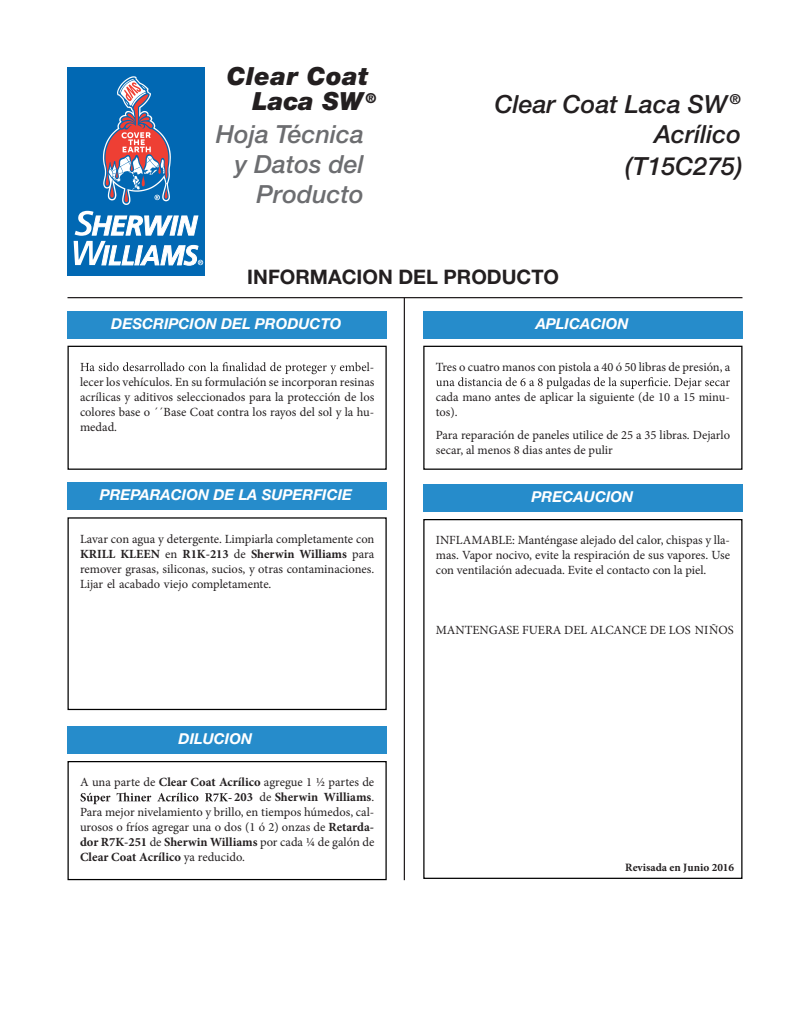
<style>
.page{position:relative;width:810px;height:1035px;background:#fff}
.page>*{position:absolute;margin:0;border:0;box-sizing:border-box;transform-origin:0 0}
.t1{font:italic 500 25px/32.5px "Helvetica Neue LT Std";color:#231f20;text-align:right}
.t2{font:italic 500 25px/30px "Helvetica Neue LT Std";color:#6c6d70;text-align:right}
.t3{font:italic 900 25px/25px "Helvetica Neue LT Std";letter-spacing:.015em;color:#231f20}
.t4{font:700 20px "Helvetica Neue LT Std";color:#231f20}
.t5{font:italic 700 15px "Helvetica Neue LT Std";color:#fff}
.t6{font:12.5px/15px "Minion Pro";color:#231f20;text-align:justify}
.t7{font:700 12.5px "Minion Pro";color:#231f20}
.t8{font:700 11.25px "Minion Pro";color:#231f20}
.s1{font-weight:700}
.s2{font-weight:400}
</style>
<div class="page">
<div style="left:68px;top:68px;width:137px;height:208px;background:#0168b3"></div>
<svg style="left:74px;top:76px;width:129px;height:190px"></svg>
<hr style="left:68px;top:297px;width:674px;height:1px;background:#231f20">
<hr style="left:404px;top:297px;width:1px;height:583px;background:#231f20">
<div style="left:68px;top:311px;width:319px;height:27px;background:#268ccb"></div>
<div style="left:68px;top:482px;width:319px;height:28px;background:#268ccb"></div>
<div style="left:68px;top:726px;width:319px;height:28px;background:#268ccb"></div>
<div style="left:423px;top:311px;width:319px;height:27px;background:#268ccb"></div>
<div style="left:423px;top:484px;width:319px;height:28px;background:#268ccb"></div>
<svg style="left:80px;top:362px;width:290px;height:12px"></svg>
<div style="left:68px;top:346px;width:319px;height:124px;border:1px solid #000"></div>
<div style="left:68px;top:517px;width:319px;height:193px;border:1px solid #000"></div>
<svg style="left:80px;top:792px;width:152px;height:12px"></svg>
<div style="left:68px;top:761px;width:319px;height:119px;border:1px solid #000"></div>
<svg style="left:436px;top:377px;width:294px;height:12px"></svg>
<div style="left:423px;top:346px;width:319px;height:124px;border:1px solid #000"></div>
<div style="left:423px;top:519px;width:319px;height:360px;border:1px solid #000"></div>
<h1 class="t3" style="left:252px;top:63px;width:125px;text-indent:-25px">Clear Coat<br>Laca SW<sup>®</sup></h1>
<h1 class="t1" style="left:495px;top:87px;width:248px">Clear Coat Laca SW <sup>®</sup></h1>
<h1 class="t2" style="left:216px;top:119px;width:149px">Hoja Técnica y Datos del<br>Producto</h1>
<h1 class="t1" style="left:625px;top:117px;width:119px">Acrílico (T15C275)</h1>
<h2 class="t4" style="left:247px;top:265px;width:313px">INFORMACION DEL PRODUCTO</h2>
<p class="t5" style="left:111px;top:314px;width:232px">DESCRIPCION DEL PRODUCTO</p>
<p class="t6" style="left:80px;top:360px;width:296px;text-indent:290px">- lecer los vehículos. En su formulación se incorporan resinas acrílicas y aditivos seleccionados para la protección de los colores base o ´´Base Coat contra los rayos del sol y la hu&shy;medad.</p>
<p class="t5" style="left:100px;top:486px;width:254px">PREPARACION DE LA SUPERFICIE</p>
<p class="t6" style="left:80px;top:531px;width:296px">Lavar con agua y detergente. Limpiarla completamente con <span class="s1">KRILL KLEEN</span> en <span class="s1">R1K-213</span> de <span class="s1">Sherwin Williams</span> para remover grasas, siliconas, sucios, y otras contaminaciones.<br>Lijar el acabado viejo completamente.</p>
<p class="t5" style="left:179px;top:729px;width:75px">DILUCION</p>
<p class="t6" style="left:80px;top:775px;width:296px">A una parte de <span class="s1">Clear Coat Acrílico</span> agregue 1 ½ partes de</p>
<p class="t7" style="left:259px;top:789px;width:116px"><span class="s2">de</span> Sherwin Williams<span class="s2">.</span></p>
<p class="t6" style="left:80px;top:805px;width:296px">Para mejor nivelamiento y brillo, en tiempos húmedos, cal-</p>
<p class="t6" style="left:80px;top:820px;width:296px">urosos o fríos agregar una o dos (1 ó 2) onzas de <span class="s1">Retarda-</span></p>
<p class="t7" style="left:80px;top:834px;width:296px">dor R7K-251 <span class="s2">de</span> Sherwin Williams <span class="s2">por cada ¼ de galón de</span></p>
<p class="t7" style="left:80px;top:849px;width:166px">Clear Coat Acrílico <span class="s2">ya reducido.</span></p>
<p class="t7" style="left:234px;top:789px;width:20px">203</p>
<p class="t5" style="left:536px;top:314px;width:95px">APLICACION</p>
<p class="t6" style="left:436px;top:360px;width:296px">Tres o cuatro manos con pistola a 40 ó 50 libras de presión, a</p>
<p class="t6" style="left:436px;top:390px;width:296px">cada mano antes de aplicar la siguiente (de 10 a 15 minu&shy;tos).</p>
<p class="t6" style="left:436px;top:427px;width:296px">Para reparación de paneles utilice de 25 a 35 libras. Dejarlo secar, al menos 8 dias antes de pulir</p>
<p class="t5" style="left:532px;top:487px;width:103px">PRECAUCION</p>
<p class="t6" style="left:436px;top:533px;width:296px">INFLAMABLE: Manténgase alejado del calor, chispas y lla&shy;mas. Vapor nocivo, evite la respiración de sus vapores. Use con ventilación adecuada. Evite el contacto con la piel.</p>
<p class="t6" style="left:436px;top:623px;width:300px">MANTENGASE FUERA DEL ALCANCE DE LOS NI Ñ OS</p>
<p class="t8" style="left:625px;top:859px;width:110px">Revisada en Junio 2016</p>
</div>
